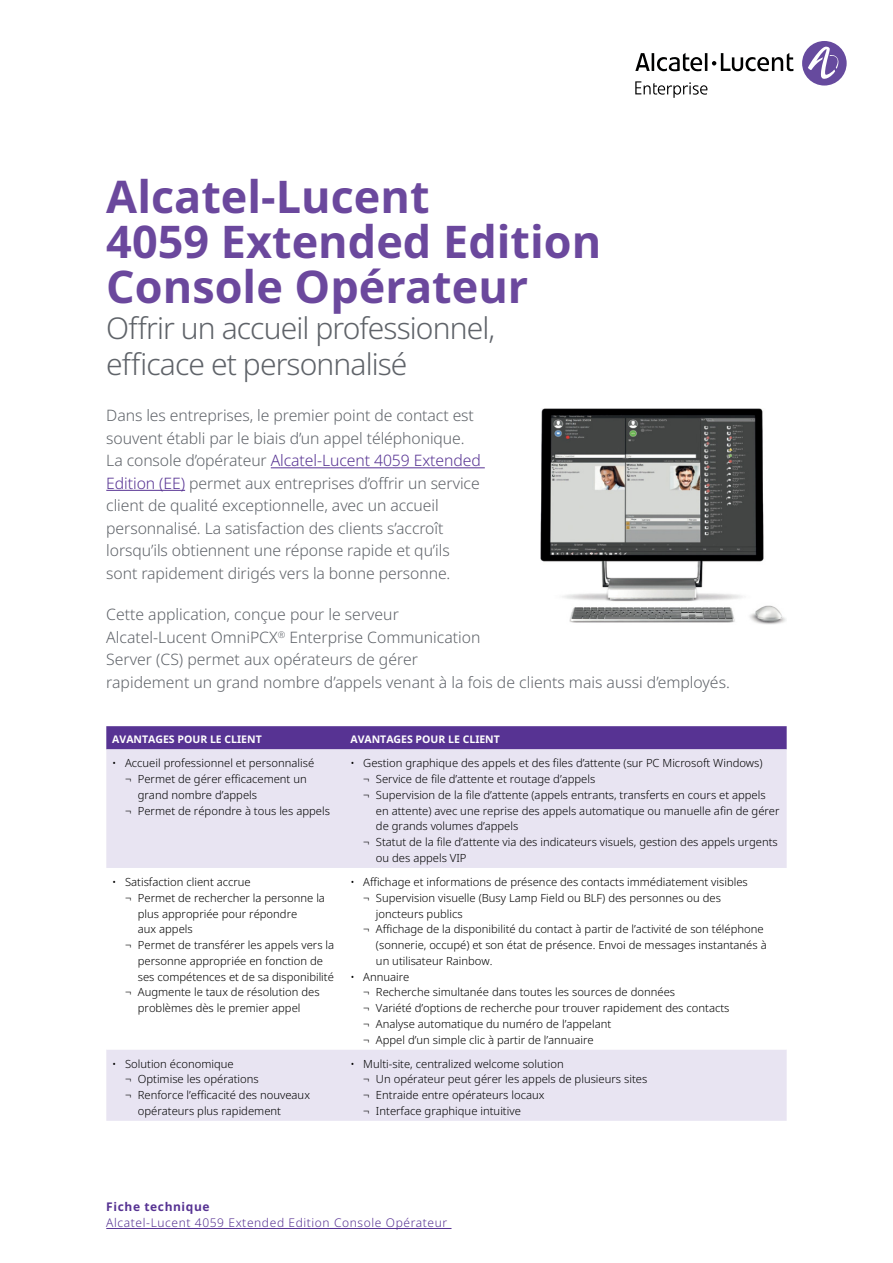
<style>
.page{position:relative;width:893px;height:1263px;background:#fff}
.page>*{position:absolute;margin:0;border:0;box-sizing:border-box;transform-origin:0 0}
.t1{font:700 45px/45px "Noto Sans";color:#6b489d}
.t2{font:300 30px/36px "Noto Sans";letter-spacing:-.03em;color:#5f6369}
.t3{font:300 15.75px/22.5px "Noto Sans";letter-spacing:-.005em;color:#5f6369}
.t4{font:300 12px "Noto Sans";letter-spacing:.05em;color:#573393}
.t5{font:700 12px "Noto Sans";letter-spacing:.05em;color:#573393}
.t6{font:300 11.25px/15.8px "Noto Sans";color:#000}
.t7{font:700 10.5px "Noto Sans";color:#fff}
.s1{color:#573393}
</style>
<div class="page">
<hr style="left:106px;top:1228px;width:345px;height:1px;background:#573393">
<div style="left:802px;top:41px;width:45px;height:45px;background:#664a9e;border-radius:50%"></div>
<svg style="left:808px;top:46px;width:33px;height:34px"></svg>
<svg style="left:635px;top:53px;width:158px;height:18px"></svg>
<svg style="left:635px;top:81px;width:72px;height:17px"></svg>
<hr style="left:271px;top:467px;width:214px;height:1px;background:#573393">
<hr style="left:106px;top:490px;width:79px;height:1px;background:#573393">
<div style="left:106px;top:726px;width:681px;height:23px;background:#573393"></div>
<div style="left:106px;top:749px;width:681px;height:372px;background:#e8e4f2"></div>
<svg style="left:106px;top:868px;width:681px;height:181px"></svg>
<img style="left:541px;top:409px;width:245px;height:215px">
<h1 class="t1" style="left:106px;top:175px;width:496px">Alcatel-Lucent<br>4059 Extended Edition<br>Console Opérateur</h1>
<h2 class="t2" style="left:106px;top:311px;width:390px">Offrir un accueil professionnel, efficace et personnalisé</h2>
<p class="t3" style="left:106px;top:405px;width:376px">Dans les entreprises, le premier point de contact est souvent établi par le biais d’un appel téléphonique.<br>La console d’opérateur <span class="s1">Alcatel-Lucent 4059 Extended Edition (EE)</span> permet aux entreprises d’offrir un service client de qualité exceptionnelle, avec un accueil personnalisé. La satisfaction des clients s’accroît lorsqu’ils obtiennent une réponse rapide et qu’ils sont rapidement dirigés vers la bonne personne.</p>
<h3 class="t3" style="left:106px;top:604px;width:625px">Cette application, conçue pour le serveur<br>Alcatel-Lucent OmniPCX<sup>®</sup> Enterprise Communication<br>Server (CS) permet aux opérateurs de gérer<br>rapidement un grand nombre d’appels venant à la fois de clients mais aussi d’employés.</h3>
<p class="t7" style="left:112px;top:732px;width:151px">AVANTAGES POUR LE CLIENT</p>
<p class="t7" style="left:350px;top:732px;width:151px">AVANTAGES POUR LE CLIENT</p>
<p class="t6" style="left:112px;top:756px;width:203px">• Accueil professionnel et personnalisé</p>
<p class="t6" style="left:125px;top:771px;width:183px">¬ Permet de gérer efficacement un</p>
<p class="t6" style="left:138px;top:787px;width:121px">grand nombre d’appels</p>
<p class="t6" style="left:125px;top:803px;width:206px">¬ Permet de répondre à tous les appels</p>
<p class="t6" style="left:350px;top:756px;width:414px">• Gestion graphique des appels et des files d’attente (sur PC Microsoft Windows)</p>
<p class="t6" style="left:363px;top:771px;width:234px">¬ Service de file d’attente et routage d’appels</p>
<p class="t6" style="left:363px;top:787px;width:404px">¬ Supervision de la file d’attente (appels entrants, transferts en cours et appels</p>
<p class="t6" style="left:376px;top:803px;width:405px">en attente) avec une reprise des appels automatique ou manuelle afin de gérer</p>
<p class="t6" style="left:376px;top:819px;width:144px">de grands volumes d’appels</p>
<p class="t6" style="left:363px;top:834px;width:416px">¬ Statut de la file d’attente via des indicateurs visuels, gestion des appels urgents</p>
<p class="t6" style="left:376px;top:850px;width:92px">ou des appels VIP</p>
<p class="t6" style="left:112px;top:874px;width:140px">• Satisfaction client accrue</p>
<p class="t6" style="left:125px;top:890px;width:201px">¬ Permet de rechercher la personne la</p>
<p class="t6" style="left:138px;top:906px;width:161px">plus appropriée pour répondre</p>
<p class="t6" style="left:138px;top:921px;width:56px">aux appels</p>
<p class="t6" style="left:125px;top:937px;width:211px">¬ Permet de transférer les appels vers la</p>
<p class="t6" style="left:138px;top:953px;width:187px">personne appropriée en fonction de</p>
<p class="t6" style="left:138px;top:969px;width:198px">ses compétences et de sa disponibilité</p>
<p class="t6" style="left:125px;top:984px;width:196px">¬ Augmente le taux de résolution des</p>
<p class="t6" style="left:138px;top:1000px;width:164px">problèmes dès le premier appel</p>
<p class="t6" style="left:112px;top:1056px;width:123px">• Solution économique</p>
<p class="t6" style="left:125px;top:1071px;width:135px">¬ Optimise les opérations</p>
<p class="t6" style="left:125px;top:1087px;width:186px">¬ Renforce l’efficacité des nouveaux</p>
<p class="t6" style="left:138px;top:1103px;width:145px">opérateurs plus rapidement</p>
<p class="t6" style="left:350px;top:874px;width:399px">• Affichage et informations de présence des contacts immédiatement visibles</p>
<p class="t6" style="left:363px;top:890px;width:359px">¬ Supervision visuelle (Busy Lamp Field ou BLF) des personnes ou des</p>
<p class="t6" style="left:376px;top:906px;width:88px">joncteurs publics</p>
<p class="t6" style="left:363px;top:921px;width:402px">¬ Affichage de la disponibilité du contact à partir de l’activité de son téléphone</p>
<p class="t6" style="left:376px;top:937px;width:392px">(sonnerie, occupé) et son état de présence. Envoi de messages instantanés à</p>
<p class="t6" style="left:376px;top:953px;width:118px">un utilisateur Rainbow.</p>
<p class="t6" style="left:363px;top:969px;width:368px;text-indent:-13px">• Annuaire<br>¬ Recherche simultanée dans toutes les sources de données<br>¬ Variété d’options de recherche pour trouver rapidement des contacts ¬ Analyse automatique du numéro de l’appelant<br>¬ Appel d’un simple clic à partir de l’annuaire</p>
<p class="t6" style="left:363px;top:1056px;width:286px;text-indent:-13px">• Multi-site, centralized welcome solution<br>¬ Un opérateur peut gérer les appels de plusieurs sites ¬ Entraide entre opérateurs locaux<br>¬ Interface graphique intuitive</p>
<p class="t5" style="left:106px;top:1198px;width:105px">Fiche technique</p>
<p class="t4" style="left:106px;top:1214px;width:342px">Alcatel-Lucent 4059 Extended Edition Console Opérateur</p>
</div>
